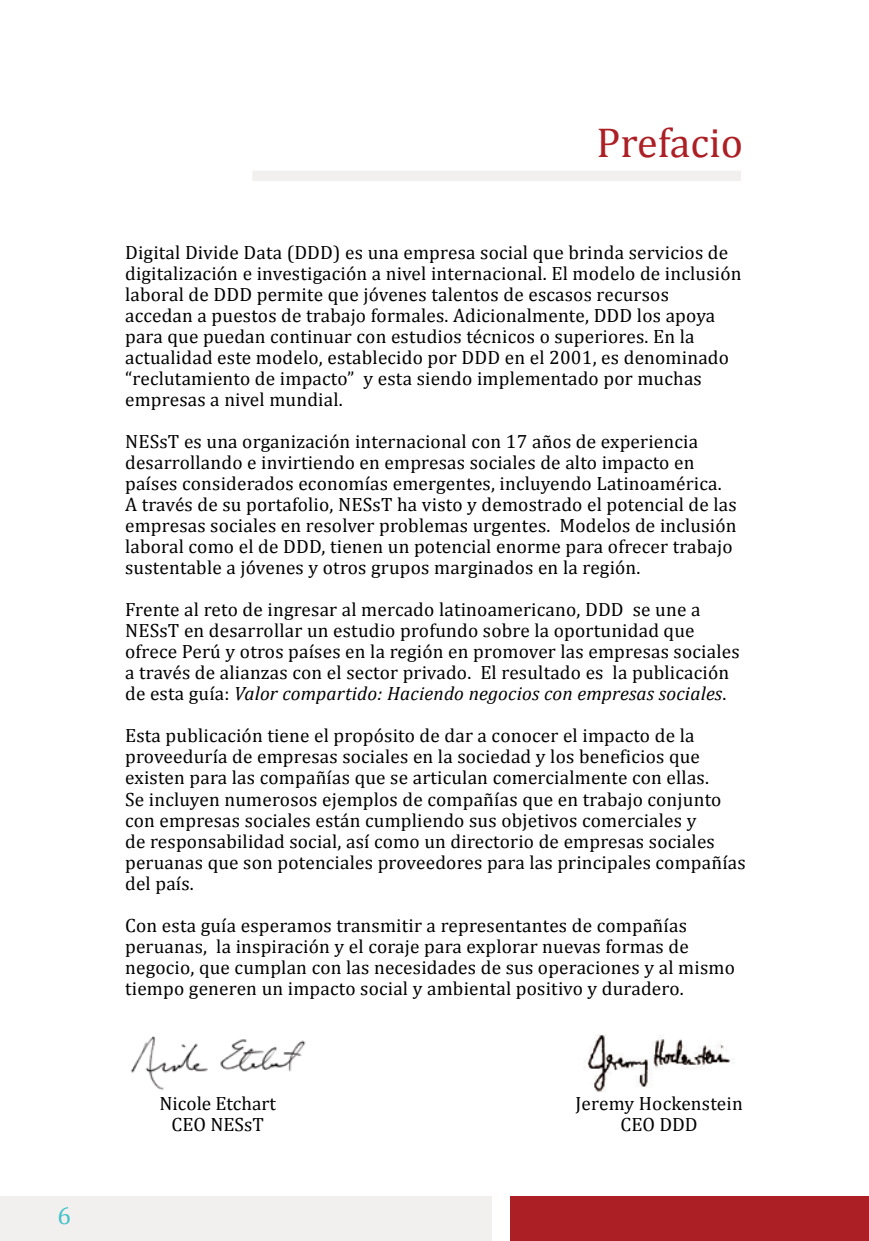
<style>
.page{position:relative;width:869px;height:1241px;background:#fff}
.page>*{position:absolute;margin:0;border:0;box-sizing:border-box;transform-origin:0 0}
.t1{font:42px "Cambria";color:#ac1f25}
.t2{font:24.5px "Cambria";color:#42c1c8}
.t3{font:19.25px/21px "Cambria";letter-spacing:.01em;color:#000}
.s1{font-style:italic}
</style>
<div class="page">
<div style="left:0;top:1195px;width:492px;height:45px;background:#f2f0ef"></div>
<div style="left:510px;top:1195px;width:358px;height:45px;background:#ac1f25"></div>
<div style="left:252px;top:170px;width:488px;height:11px;background:#f2f0ef"></div>
<img style="left:131px;top:1036px;width:175px;height:55px">
<img style="left:587px;top:1035px;width:143px;height:57px">
<p class="t2" style="left:57px;top:1200px;width:15px">6</p>
<h1 class="t1" style="left:596px;top:118px;width:148px">Prefacio</h1>
<p class="t3" style="left:125px;top:242px;width:617px">Digital Divide Data (DDD) es una empresa social que brinda servicios de digitalización e investigación a nivel internacional. El modelo de inclusión laboral de DDD permite que jóvenes talentos de escasos recursos<br>accedan a puestos de trabajo formales. Adicionalmente, DDD los apoya para que puedan continuar con estudios técnicos o superiores. En la actualidad este modelo, establecido por DDD en el 2001, es denominado “reclutamiento de impacto” y esta siendo implementado por muchas empresas a nivel mundial.</p>
<p class="t3" style="left:125px;top:431px;width:613px">NESsT es una organización internacional con 17 años de experiencia desarrollando e invirtiendo en empresas sociales de alto impacto en países considerados economías emergentes, incluyendo Latinoamérica.<br>A través de su portafolio, NESsT ha visto y demostrado el potencial de las empresas sociales en resolver problemas urgentes. Modelos de inclusión laboral como el de DDD, tienen un potencial enorme para ofrecer trabajo sustentable a jóvenes y otros grupos marginados en la región.</p>
<p class="t3" style="left:125px;top:599px;width:615px">Frente al reto de ingresar al mercado latinoamericano, DDD se une a NESsT en desarrollar un estudio profundo sobre la oportunidad que ofrece Perú y otros países en la región en promover las empresas sociales a través de alianzas con el sector privado. El resultado es la publicación de esta guía: <span class="s1">Valor compartido: Haciendo negocios con empresas sociales</span>.</p>
<p class="t3" style="left:125px;top:725px;width:622px">Esta publicación tiene el propósito de dar a conocer el impacto de la proveeduría de empresas sociales en la sociedad y los beneficios que existen para las compañías que se articulan comercialmente con ellas.<br>Se incluyen numerosos ejemplos de compañías que en trabajo conjunto con empresas sociales están cumpliendo sus objetivos comerciales y<br>de responsabilidad social, así como un directorio de empresas sociales peruanas que son potenciales proveedores para las principales compañías del país.</p>
<p class="t3" style="left:125px;top:914px;width:611px">Con esta guía esperamos transmitir a representantes de compañías peruanas, la inspiración y el coraje para explorar nuevas formas de negocio, que cumplan con las necesidades de sus operaciones y al mismo tiempo generen un impacto social y ambiental positivo y duradero.</p>
<p class="t3" style="left:159px;top:1092px;width:118px;text-align:center">Nicole Etchart<br>CEO NESsT</p>
<p class="t3" style="left:575px;top:1092px;width:169px;text-align:center">Jeremy Hockenstein<br>CEO DDD</p>
</div>
